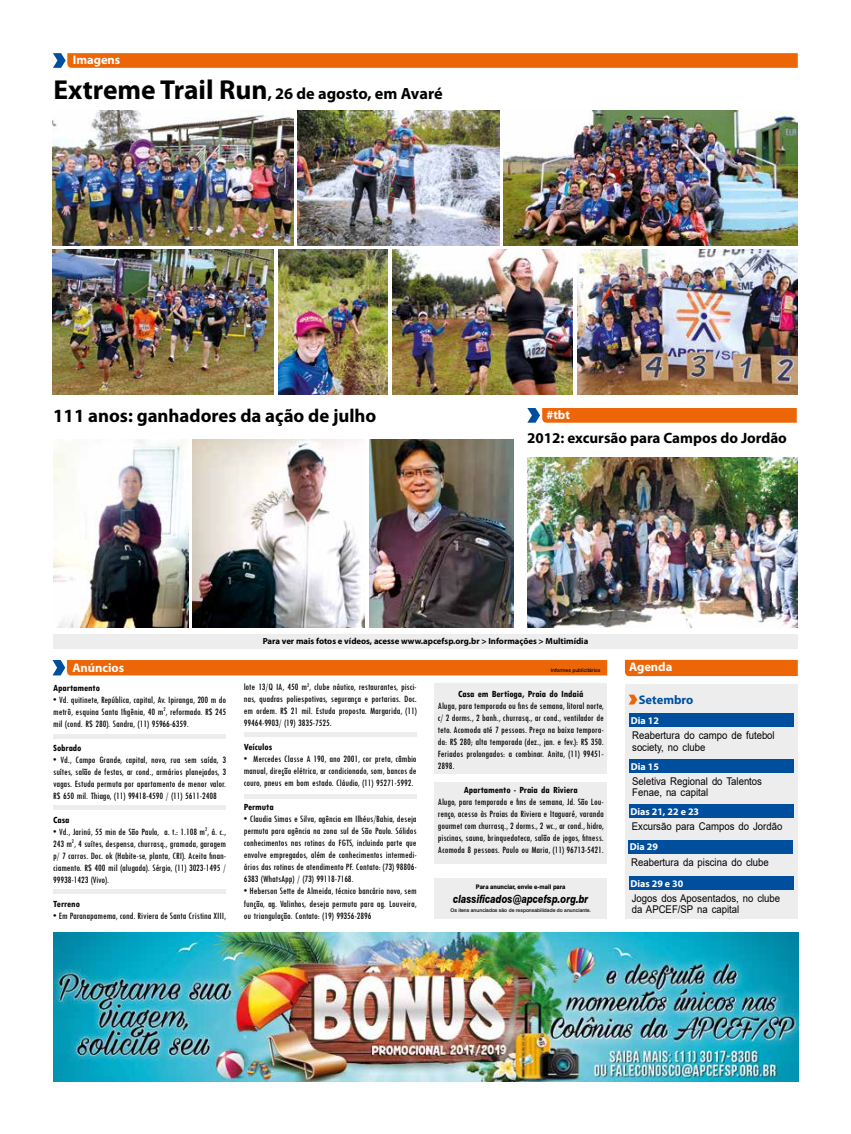
<style>
.page{position:relative;width:851px;height:1134px;background:#fff}
.page>*{position:absolute;margin:0;border:0;box-sizing:border-box;transform-origin:0 0}
.t1{font:700 18.75px "Myriad Pro";color:#000}
.t2{font:700 16.25px "Myriad Pro";color:#000}
.t3{font:700 15px "Myriad Pro";color:#000}
.t4{font:700 12.5px "Myriad Pro";color:#fff}
.t5{font:700 12.5px "Myriad Pro";color:#004f9f}
.t6{font:italic 800 11.25px "Swiss 721 BT";color:#000;scale:.8 1}
.t7{font:10.62px/11.2px "Arial";color:#000;scale:.9 1}
.t8{font:condensed 10px/12px "Tw Cen";color:#000;text-align:justify}
.t9{font:700 condensed 10px "Tw Cen";color:#000}
.t10{font:700 10px "Myriad Pro";color:#fff}
.t11{font:700 8.75px "Myriad Pro";color:#000}
.t12{font:800 6.25px "Swiss 721 BT";color:#000;scale:.9 1}
.t13{font:500 5px "Swiss 721 BT";color:#000}
.s1{font-size:27.5px}
</style>
<div class="page">
<div style="left:434px;top:782px;width:173px;height:81px;background:#ededed"></div>
<div style="left:434px;top:684px;width:173px;height:90px;background:#ededed"></div>
<div style="left:434px;top:878px;width:173px;height:40px;background:#ededed"></div>
<div style="left:52px;top:660px;width:555px;height:15px;background:#ec6608"></div>
<div style="left:625px;top:684px;width:172px;height:234px;background:#ededed"></div>
<div style="left:625px;top:660px;width:172px;height:16px;background:#ec6608"></div>
<svg style="left:629px;top:695px;width:8px;height:9px"></svg>
<div style="left:629px;top:714px;width:164px;height:13px;background:#004f9f"></div>
<hr style="left:53px;top:734px;width:173px;height:4px;background:#ededed">
<div style="left:629px;top:759px;width:164px;height:13px;background:#004f9f"></div>
<svg style="left:53px;top:53px;width:744px;height:15px;background:#e96a10"></svg>
<svg style="left:527px;top:408px;width:269px;height:15px;background:#e56c17"></svg>
<div style="left:53px;top:634px;width:744px;height:14px;background:#ededed"></div>
<hr style="left:53px;top:889px;width:173px;height:4px;background:#ededed">
<div style="left:629px;top:877px;width:164px;height:13px;background:#004f9f"></div>
<hr style="left:53px;top:806px;width:173px;height:4px;background:#ededed">
<hr style="left:244px;top:733px;width:172px;height:4px;background:#ededed">
<div style="left:244px;top:794px;width:172px;height:5px;background:#ededed"></div>
<div style="left:629px;top:804px;width:164px;height:13px;background:#004f9f"></div>
<div style="left:628px;top:840px;width:164px;height:13px;background:#004f9f"></div>
<img style="left:192px;top:439px;width:173px;height:188px">
<img style="left:53px;top:439px;width:136px;height:188px">
<img style="left:369px;top:439px;width:144px;height:188px">
<img style="left:53px;top:932px;width:745px;height:149px">
<img style="left:53px;top:111px;width:240px;height:135px">
<img style="left:53px;top:250px;width:220px;height:145px">
<img style="left:298px;top:111px;width:201px;height:134px">
<img style="left:503px;top:111px;width:294px;height:134px">
<img style="left:577px;top:250px;width:220px;height:145px">
<img style="left:278px;top:250px;width:109px;height:145px">
<img style="left:392px;top:250px;width:180px;height:145px">
<img style="left:527px;top:457px;width:270px;height:170px">
<p class="t4" style="left:73px;top:52px;width:49px">Imagens</p>
<h2 class="t2" style="left:53px;top:83px;width:390px"><span class="s1">Extreme Trail Run</span>, 26 de agosto, em Avaré</h2>
<h1 class="t1" style="left:53px;top:403px;width:325px">111 anos: ganhadores da ação de julho</h1>
<p class="t4" style="left:546px;top:407px;width:25px">#tbt</p>
<h3 class="t3" style="left:527px;top:428px;width:261px">2012: excursão para Campos do Jordão</h3>
<p class="t4" style="left:72px;top:659px;width:53px">Anúncios</p>
<p class="t9" style="left:53px;top:681px;width:48px">Apartamento</p>
<p class="t8" style="left:53px;top:693px;width:174px">• Vd. quitinete, República, capital, Av. Ipiranga, 200 m do metrô, esquina Santa Ifigênia, 40 m<sup>2</sup>, reformado. R$ 245 mil (cond. R$ 280). Sandra, (11) 95966-6359.</p>
<p class="t9" style="left:53px;top:741px;width:30px">Sobrado</p>
<p class="t8" style="left:53px;top:753px;width:174px">• Vd., Campo Grande, capital, novo, rua sem saída, 3 suítes, salão de festas, ar cond., armários planejados, 3 vagas. Estuda permuta por apartamento de menor valor.<br>R$ 650 mil. Thiago, (11) 99418-4590 / (11) 5611-2408</p>
<p class="t9" style="left:53px;top:813px;width:18px">Casa</p>
<p class="t8" style="left:53px;top:825px;width:174px">• Vd., Jarinú, 55 min de São Paulo, a. t.: 1.108 m<sup>2</sup>, á. c., 243 m<sup>2</sup>, 4 suítes, despensa, churrasq., gramada, garagem p/ 7 carros. Doc. ok (Habite-se, planta, CRI). Aceita finan&shy;ciamento. R$ 400 mil (alugada). Sérgio, (11) 3023-1495 / 99938-1423 (Vivo).</p>
<p class="t9" style="left:53px;top:897px;width:28px">Terreno</p>
<p class="t8" style="left:53px;top:909px;width:174px">• Em Paranapamema, cond. Riviera de Santa Cristina XIII,</p>
<p class="t11" style="left:262px;top:636px;width:327px">Para ver mais fotos e vídeos, acesse www.apcefsp.org.br &gt; Informações &gt; Multimídia</p>
<p class="t8" style="left:244px;top:681px;width:174px">lote 13/Q IA, 450 m<sup>2</sup>, clube náutico, restaurantes, pisci&shy;nas, quadras poliespotivas, segurança e portarias. Doc. em ordem. R$ 21 mil. Estuda proposta. Margarida, (11)<br>99464-9903/ (19) 3835-7525.</p>
<p class="t9" style="left:244px;top:741px;width:30px">Veículos</p>
<p class="t8" style="left:244px;top:753px;width:174px">• Mercedes Classe A 190, ano 2001, cor preta, câmbio manual, direção elétrica, ar condicionado, som, bancos de couro, pneus em bom estado. Cláudio, (11) 95271-5992.</p>
<p class="t9" style="left:244px;top:801px;width:31px">Permuta</p>
<p class="t8" style="left:244px;top:813px;width:174px">• Claudia Simas e Silva, agência em Ilhéus/Bahia, deseja permuta para agência na zona sul de São Paulo. Sólidos conhecimentos nas rotinas do FGTS, incluindo parte que envolve empregados, além de conhecimentos intermedi&shy;ários das rotinas de atendimento PF. Contato: (73) 98806- 6383 (WhatsApp) / (73) 99118-7168.</p>
<p class="t8" style="left:244px;top:885px;width:174px">• Heberson Sette de Almeida, técnico bancário novo, sem função, ag. Valinhos, deseja permuta para ag. Louveira, ou triangulação. Contato: (19) 99356-2896</p>
<p class="t13" style="left:550px;top:667px;width:51px">Informes publicitários</p>
<p class="t9" style="left:458px;top:688px;width:127px">Casa em Bertioga, Praia do Indaiá</p>
<p class="t8" style="left:438px;top:700px;width:167px">Aluga, para temporada ou fins de semana, litoral norte, c/ 2 dorms., 2 banh., churrasq., ar cond., ventilador de teto. Acomoda até 7 pessoas. Preço na baixa tempora&shy;da: R$ 280; alta temporada (dez., jan. e fev.): R$ 350.<br>Feriados prolongados: a combinar. Anita, (11) 99451- 2898.</p>
<p class="t9" style="left:464px;top:784px;width:115px">Apartamento - Praia da Riviera</p>
<p class="t8" style="left:438px;top:796px;width:167px">Alugo, para temporada e fins de semana, Jd. São Lou&shy;renço, acesso às Praias da Riviera e Itaguaré, varanda gourmet com churrasq., 2 dorms., 2 wc., ar cond., hidro, piscinas, sauna, brinquedoteca, salão de jogos, fitness.<br>Acomoda 8 pessoas. Paulo ou Maria, (11) 96713-5421.</p>
<p class="t12" style="left:476px;top:883px;width:101px">Para anunciar, envie e-mail para</p>
<p class="t6" style="left:453px;top:892px;width:171px">classificados@apcefsp.org.br</p>
<p class="t13" style="left:450px;top:907px;width:142px">Os itens anunciados são de responsabilidade do anunciante.</p>
<p class="t4" style="left:629px;top:658px;width:45px">Agenda</p>
<p class="t5" style="left:638px;top:692px;width:56px">Setembro</p>
<p class="t7" style="left:632px;top:730px;width:160px">Reabertura do campo de futebol society, no clube</p>
<p class="t10" style="left:630px;top:714px;width:30px">Dia 12</p>
<p class="t10" style="left:630px;top:760px;width:30px">Dia 15</p>
<p class="t7" style="left:632px;top:775px;width:146px">Seletiva Regional do Talentos<br>Fenae, na capital</p>
<p class="t10" style="left:630px;top:805px;width:70px">Dias 21, 22 e 23</p>
<p class="t7" style="left:631px;top:820px;width:169px">Excursão para Campos do Jordão</p>
<p class="t10" style="left:629px;top:840px;width:30px">Dia 29</p>
<p class="t7" style="left:631px;top:856px;width:154px">Reabertura da piscina do clube</p>
<p class="t10" style="left:630px;top:877px;width:54px">Dias 29 e 30</p>
<p class="t7" style="left:631px;top:893px;width:166px">Jogos dos Aposentados, no clube da APCEF/SP na capital</p>
</div>
